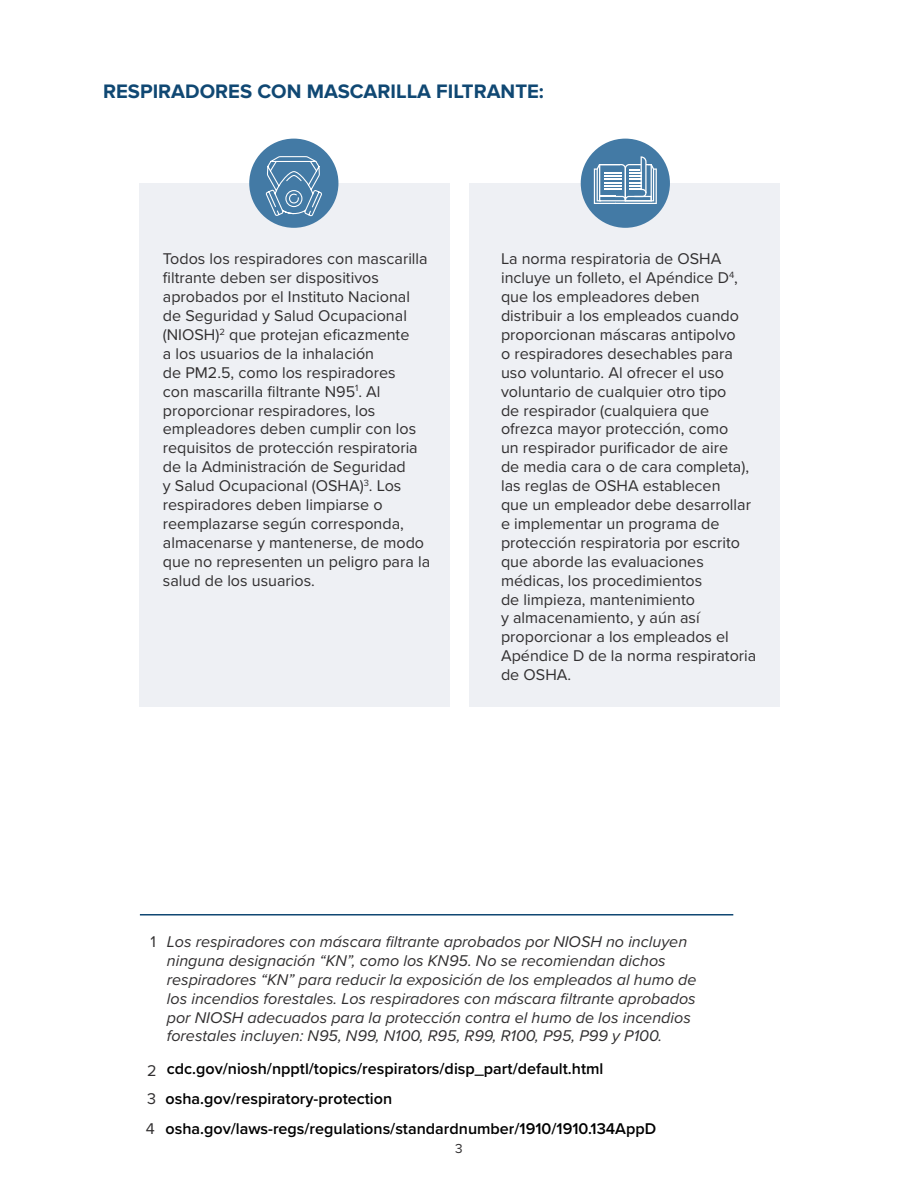
<style>
.page{position:relative;width:918px;height:1188px;background:#fff}
.page>*{position:absolute;margin:0;border:0;box-sizing:border-box;transform-origin:0 0}
.t1{font:700 20.25px "Proxima Nova";color:#104873}
.t2{font:16.2px/18.9px "Proxima Nova";color:#312f30}
.t3{font:italic 16.2px/18.9px "Proxima Nova";color:#312f30}
.t4{font:600 16.2px/29.8px "Proxima Nova";color:#000}
.t5{font:13.5px "Proxima Nova";color:#312f30}
.s1{font-style:normal}
</style>
<div class="page">
<div style="left:469px;top:183px;width:311px;height:523px;background:#eef0f4"></div>
<div style="left:581px;top:139px;width:89px;height:89px;background:#437aa5;border-radius:50%"></div>
<div style="left:139px;top:183px;width:311px;height:523px;background:#eef0f4"></div>
<div style="left:249px;top:139px;width:89px;height:89px;background:#437aa5;border-radius:50%"></div>
<hr style="left:140px;top:914px;width:593px;height:2px;background:#104873">
<svg style="left:594px;top:156px;width:63px;height:48px"></svg>
<svg style="left:265px;top:156px;width:58px;height:63px"></svg>
<p class="t1" style="left:103px;top:80px;width:442px">RESPIRADORES CON MASCARILLA FILTRANTE:</p>
<p class="t2" style="left:163px;top:249px;width:269px">Todos los respiradores con mascarilla filtrante deben ser dispositivos aprobados por el Instituto Nacional de Seguridad y Salud Ocupacional (NIOSH)<sup>2</sup> que protejan eficazmente<br>a los usuarios de la inhalación<br>de PM2.5, como los respiradores<br>con mascarilla filtrante N95<sup>1</sup>. Al proporcionar respiradores, los empleadores deben cumplir con los requisitos de protección respiratoria de la Administración de Seguridad<br>y Salud Ocupacional (OSHA)<sup>3</sup>. Los respiradores deben limpiarse o reemplazarse según corresponda, almacenarse y mantenerse, de modo que no representen un peligro para la salud de los usuarios.</p>
<p class="t2" style="left:501px;top:249px;width:257px">La norma respiratoria de OSHA incluye un folleto, el Apéndice D<sup>4</sup>, que los empleadores deben distribuir a los empleados cuando proporcionan máscaras antipolvo<br>o respiradores desechables para uso voluntario. Al ofrecer el uso voluntario de cualquier otro tipo<br>de respirador (cualquiera que ofrezca mayor protección, como<br>un respirador purificador de aire<br>de media cara o de cara completa), las reglas de OSHA establecen<br>que un empleador debe desarrollar e implementar un programa de protección respiratoria por escrito que aborde las evaluaciones médicas, los procedimientos<br>de limpieza, mantenimiento<br>y almacenamiento, y aún así proporcionar a los empleados el<br>Apéndice D de la norma respiratoria de OSHA.</p>
<p class="t3" style="left:167px;top:931px;width:531px;text-indent:-16px"><span class="s1">1</span> Los respiradores con máscara filtrante aprobados por NIOSH no incluyen ninguna designación “KN”, como los KN95. No se recomiendan dichos respiradores “KN” para reducir la exposición de los empleados al humo de los incendios forestales. Los respiradores con máscara filtrante aprobados por NIOSH adecuados para la protección contra el humo de los incendios forestales incluyen: N95, N99, N100, R95, R99, R100, P95, P99 y P100.</p>
<p class="t4" style="left:166px;top:1054px;width:492px">cdc.gov/niosh/npptl/topics/respirators/disp_part/default.html osha.gov/respiratory-protection osha.gov/laws-regs/regulations/standardnumber/1910/1910.134AppD</p>
<p class="t2" style="left:147px;top:1056px;width:11px;line-height:28.5px">2<br>3</p>
<p class="t2" style="left:146px;top:1119px;width:10px">4</p>
<p class="t5" style="left:455px;top:1139px;width:9px">3</p>
</div>
